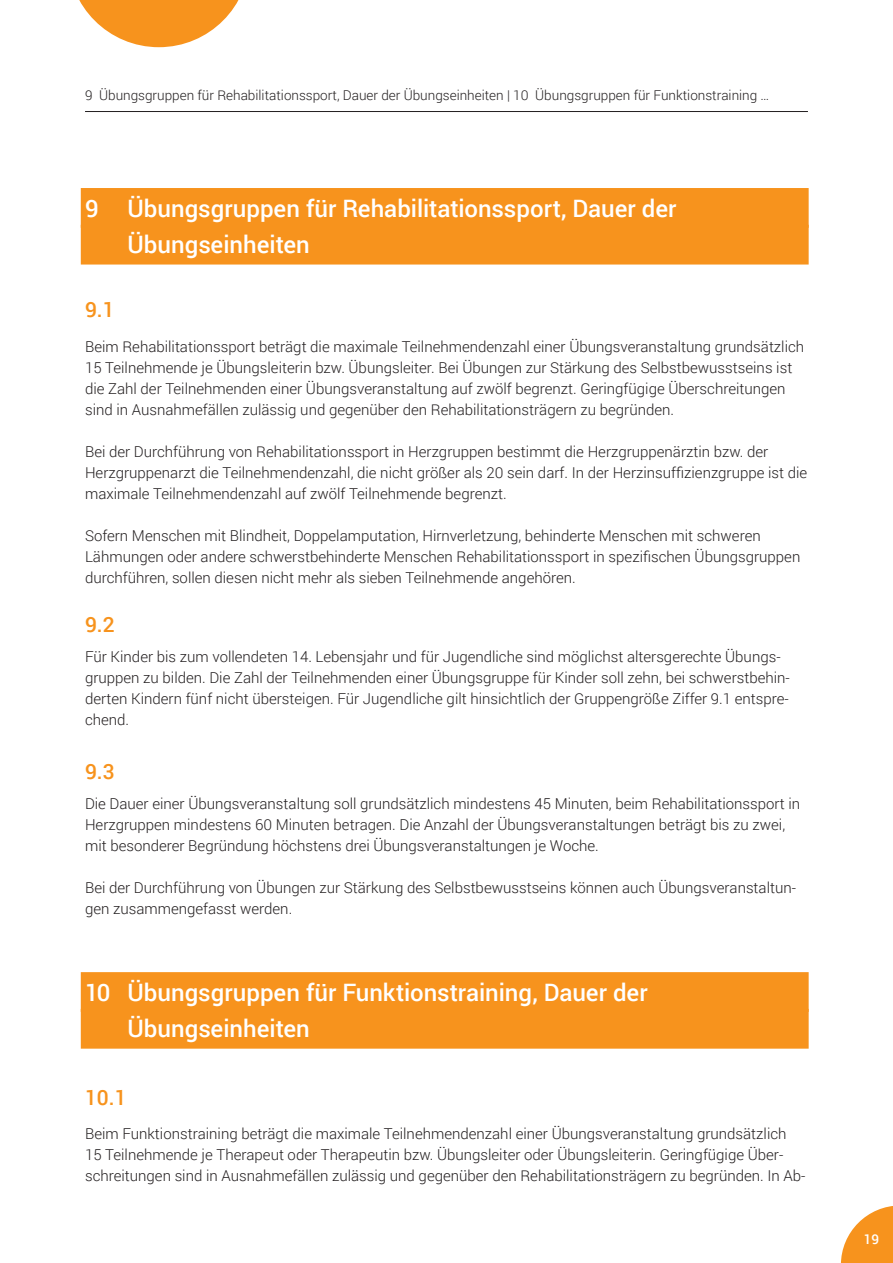
<style>
.page{position:relative;width:893px;height:1263px;background:#fff}
.page>*{position:absolute;margin:0;border:0;box-sizing:border-box;transform-origin:0 0}
.Head{font:500 24px "Roboto";color:#fff}
.Subhead2022_orange{font:500 21px "Roboto";color:#f7931d}
.Fließtext_10pt{font:300 15px/21px "Roboto";color:#231f20}
.Kopfzeile_11pt{font:300 13.5px "Roboto";color:#231f20}
.t1{font:500 13.5px "Roboto";color:#fff}
</style>
<div class="page">
<svg style="left:841px;top:1206px;width:52px;height:57px"></svg>
<hr style="left:85px;top:111px;width:723px;height:1px;background:#231f20">
<div style="left:81px;top:188px;width:728px;height:40px;background:#f7931d"></div>
<div style="left:81px;top:225px;width:728px;height:40px;background:#f7931d"></div>
<div style="left:81px;top:972px;width:728px;height:40px;background:#f7931d"></div>
<div style="left:81px;top:1009px;width:728px;height:40px;background:#f7931d"></div>
<svg style="left:79px;top:0;width:160px;height:47px"></svg>
<p class="Kopfzeile_11pt" style="left:85px;top:86px;width:686px">9 Übungsgruppen für Rehabilitationssport, Dauer der Übungseinheiten | 10 Übungsgruppen für Funktionstraining …</p>
<p class="Head" style="left:85px;top:191px;width:593px">9 Übungsgruppen für Rehabilitationssport, Dauer der</p>
<p class="Head" style="left:128px;top:228px;width:184px">Übungseinheiten</p>
<p class="Subhead2022_orange" style="left:85px;top:295px;width:31px">9.1</p>
<p class="Fließtext_10pt" style="left:85px;top:335px;width:721px">Beim Rehabilitationssport beträgt die maximale Teilnehmendenzahl einer Übungsveranstaltung grundsätzlich 15 Teilnehmende je Übungsleiterin bzw. Übungsleiter. Bei Übungen zur Stärkung des Selbstbewusstseins ist die Zahl der Teilnehmenden einer Übungsveranstaltung auf zwölf begrenzt. Geringfügige Überschreitungen sind in Ausnahmefällen zulässig und gegenüber den Rehabilitationsträgern zu begründen.</p>
<p class="Fließtext_10pt" style="left:85px;top:440px;width:724px">Bei der Durchführung von Rehabilitationssport in Herzgruppen bestimmt die Herzgruppenärztin bzw. der<br>Herzgruppenarzt die Teilnehmendenzahl, die nicht größer als 20 sein darf. In der Herzinsuffizienzgruppe ist die maximale Teilnehmendenzahl auf zwölf Teilnehmende begrenzt.</p>
<p class="Fließtext_10pt" style="left:85px;top:524px;width:717px">Sofern Menschen mit Blindheit, Doppelamputation, Hirnverletzung, behinderte Menschen mit schweren<br>Lähmungen oder andere schwerstbehinderte Menschen Rehabilitationssport in spezifischen Übungsgruppen durchführen, sollen diesen nicht mehr als sieben Teilnehmende angehören.</p>
<p class="Subhead2022_orange" style="left:85px;top:610px;width:31px">9.2</p>
<p class="Fließtext_10pt" style="left:85px;top:645px;width:706px">Für Kinder bis zum vollendeten 14. Lebensjahr und für Jugendliche sind möglichst altersgerechte Übungs&shy;gruppen zu bilden. Die Zahl der Teilnehmenden einer Übungsgruppe für Kinder soll zehn, bei schwerstbehin&shy;derten Kindern fünf nicht übersteigen. Für Jugendliche gilt hinsichtlich der Gruppengröße Ziffer 9.1 entspre&shy;chend.</p>
<p class="Subhead2022_orange" style="left:85px;top:757px;width:31px">9.3</p>
<p class="Fließtext_10pt" style="left:85px;top:792px;width:717px">Die Dauer einer Übungsveranstaltung soll grundsätzlich mindestens 45 Minuten, beim Rehabilitationssport in<br>Herzgruppen mindestens 60 Minuten betragen. Die Anzahl der Übungsveranstaltungen beträgt bis zu zwei, mit besonderer Begründung höchstens drei Übungsveranstaltungen je Woche.</p>
<p class="Fließtext_10pt" style="left:85px;top:876px;width:712px">Bei der Durchführung von Übungen zur Stärkung des Selbstbewusstseins können auch Übungsveranstaltun&shy;gen zusammengefasst werden.</p>
<p class="Head" style="left:85px;top:975px;width:564px">10 Übungsgruppen für Funktionstraining, Dauer der</p>
<p class="Head" style="left:128px;top:1012px;width:184px">Übungseinheiten</p>
<p class="Subhead2022_orange" style="left:85px;top:1082px;width:43px">10.1</p>
<p class="Fließtext_10pt" style="left:85px;top:1123px;width:722px">Beim Funktionstraining beträgt die maximale Teilnehmendenzahl einer Übungsveranstaltung grundsätzlich<br>15 Teilnehmende je Therapeut oder Therapeutin bzw. Übungsleiter oder Übungsleiterin. Geringfügige Über&shy;schreitungen sind in Ausnahmefällen zulässig und gegenüber den Rehabilitationsträgern zu begründen. In Ab-</p>
<p class="t1" style="left:864px;top:1230px;width:17px">19</p>
</div>
